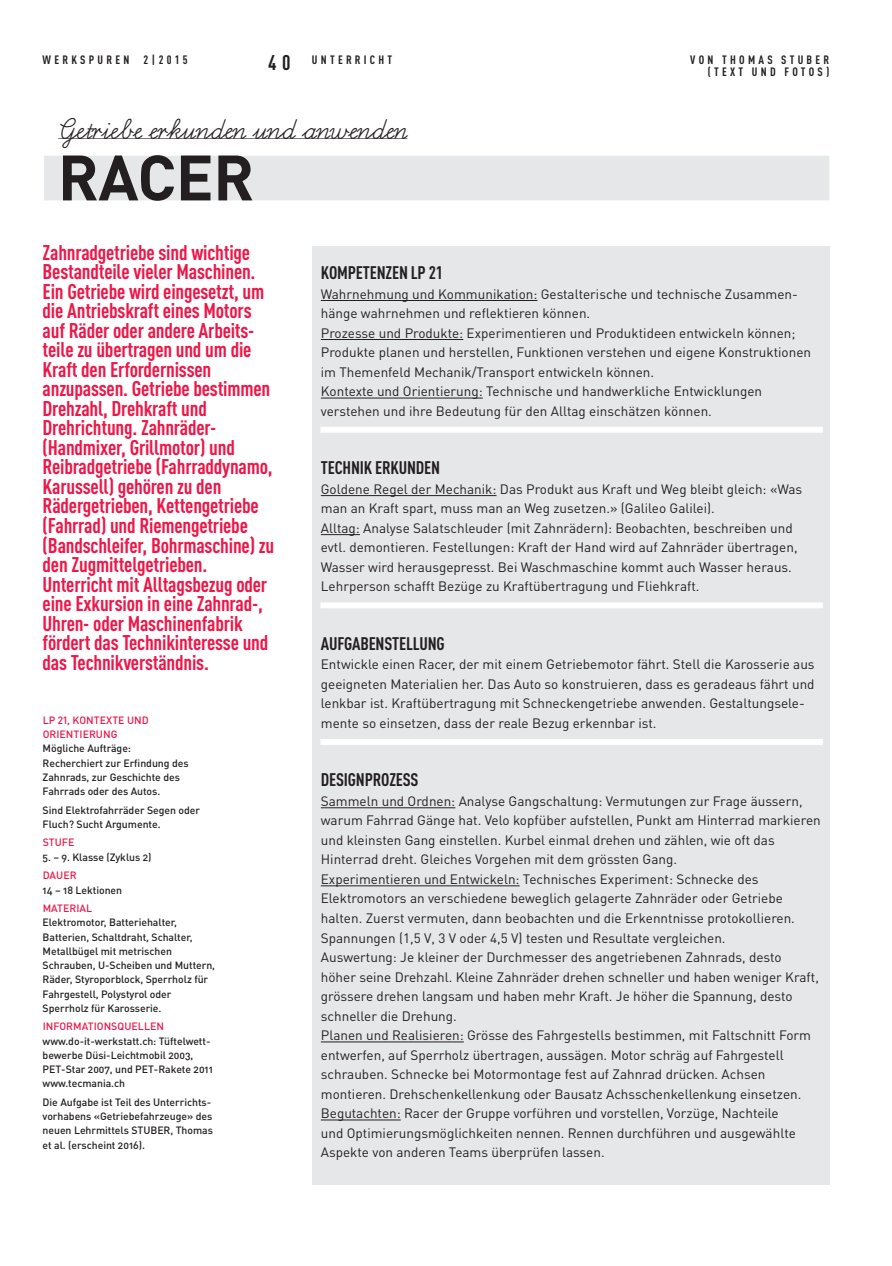
<style>
.page{position:relative;width:892px;height:1266px;background:#fff}
.page>*{position:absolute;margin:0;border:0;box-sizing:border-box;transform-origin:0 0}
.t1{font:700 63px "DIN Pro";color:#231f20}
.t2{font:36px "Schulschrift B L1";color:#231f20}
.t3{font:700 21px/19.5px "DIN Cond";letter-spacing:-.01em;color:#ed1748}
.t4{font:700 18px "DIN Cond";letter-spacing:-.01em;color:#231f20}
.t5{font:13.5px/19.5px "DIN Pro";color:#231f20}
.t6{font:700 12px/12px "DIN Cond";letter-spacing:.27em;color:#231f20}
.t7{font:500 10.5px/14.2px "DIN Pro";letter-spacing:-.005em;color:#231f20}
.t8{font:500 10.5px "DIN Pro";letter-spacing:.005em;color:#ed1748}
.s1{font-size:21px}
.s2{color:#ed1748}
</style>
<div class="page">
<div style="left:312px;top:247px;width:517px;height:937px;background:#e6e7e9"></div>
<hr style="left:321px;top:300px;width:216px;height:1px;background:#231f20">
<hr style="left:321px;top:339px;width:142px;height:1px;background:#231f20">
<hr style="left:321px;top:397px;width:162px;height:1px;background:#231f20">
<div style="left:320px;top:426px;width:503px;height:6px;background:#fff"></div>
<hr style="left:321px;top:495px;width:176px;height:1px;background:#231f20">
<hr style="left:321px;top:534px;width:39px;height:1px;background:#231f20">
<div style="left:320px;top:602px;width:503px;height:6px;background:#fff"></div>
<div style="left:320px;top:738px;width:503px;height:6px;background:#fff"></div>
<hr style="left:321px;top:807px;width:134px;height:1px;background:#231f20">
<hr style="left:321px;top:885px;width:199px;height:1px;background:#231f20">
<hr style="left:321px;top:1041px;width:143px;height:1px;background:#231f20">
<hr style="left:321px;top:1119px;width:80px;height:1px;background:#231f20">
<div style="left:44px;top:156px;width:785px;height:44px;background:#e6e7e9"></div>
<p class="t6" style="left:43px;top:53px;width:147px">WERKSPUREN 2|2015</p>
<p class="t6" style="left:268px;top:53px;width:126px"><span class="s1">40</span> Unterricht</p>
<p class="t6" style="left:708px;top:53px;width:123px;text-indent:-18px">VON Thom as Stuber (Te xt un d Fotos )</p>
<p class="t2" style="left:59px;top:113px;width:351px">Getriebe erkunden und anwenden</p>
<p class="t1" style="left:58px;top:135px;width:198px">RACER</p>
<p class="t3" style="left:43px;top:242px;width:233px">Zahnradgetriebe sind wichtige<br>Bestandteile vieler Maschinen.<br>Ein Getriebe wird eingesetzt, um die Antriebskraft eines Motors auf Räder oder andere Arbeits&shy;teile zu übertragen und um die<br>Kraft den Erfordernissen anzupassen. Getriebe bestimmen<br>Drehzahl, Drehkraft und<br>Drehrichtung. Zahnräder-(Handmixer, Grillmotor) und<br>Reibradgetriebe (Fahrraddynamo,<br>Karussell) gehören zu den<br>Rädergetrieben, Kettengetriebe (Fahrrad) und Riemengetriebe (Bandschleifer, Bohrmaschine) zu den Zugmittelgetrieben.<br>Unterricht mit Alltagsbezug oder eine Exkursion in eine Zahnrad-,<br>Uhren- oder Maschinenfabrik fördert das Technikinteresse und das Technikverständnis.</p>
<p class="t7" style="left:43px;top:712px;width:148px"><span class="s2">LP 21, Kontexte und<br>Orientierung<br></span>Mögliche Aufträge:<br>Recherchiert zur Erfindung des<br>Zahnrads, zur Geschichte des<br>Fahrrads oder des Autos.</p>
<p class="t7" style="left:43px;top:802px;width:159px">Sind Elektrofahrräder Segen oder<br>Fluch? Sucht Argumente.</p>
<p class="t8" style="left:43px;top:835px;width:33px">Stufe</p>
<p class="t7" style="left:43px;top:847px;width:110px;line-height:18.5px">5. – 9. Klasse (Zyklus 2)<br><span class="s2">Dauer</span></p>
<p class="t7" style="left:43px;top:880px;width:81px;line-height:18.5px">14 – 18 Lektionen<br><span class="s2">Material</span></p>
<p class="t7" style="left:43px;top:914px;width:174px">Elektromotor, Batteriehalter,<br>Batterien, Schaltdraht, Schalter,<br>Metallbügel mit metrischen<br>Schrauben, U-Scheiben und Muttern,<br>Räder, Styroporblock, Sperrholz für<br>Fahrgestell, Polystyrol oder<br>Sperrholz für Karosserie.</p>
<p class="t7" style="left:43px;top:1018px;width:172px"><span class="s2">I nformationsquellen </span>www.do-it-werkstatt.ch: Tüftelwett&shy;bewerbe Düsi-Leichtmobil 2003,<br>PET-Star 2007, und PET-Rakete 2011 www.tecmania.ch</p>
<p class="t7" style="left:43px;top:1094px;width:172px">Die Aufgabe ist Teil des U nterrichts&shy;vorhabens «Getriebefahrzeuge» des neuen Lehrmittels STU BER, Thomas et al. (erscheint 2016).</p>
<p class="t4" style="left:321px;top:262px;width:18px">Kompe</p>
<p class="t4" style="left:363px;top:262px;width:82px">tenzen LP 21</p>
<p class="t5" style="left:321px;top:283px;width:492px">Wahrnehmung und Kommunikation: Gestalterische und technische Zusammen&shy;hänge wahrnehmen und reflektieren können.<br>Prozesse und Produkte: Experimentieren und Produktideen entwickeln können; Produkte planen und herstellen, Funktionen verstehen und eigene Konstruktionen im Themenfeld Mechanik/Transport entwickeln können.<br>Kontexte und Orientierung: Technische und handwerkliche Entwicklungen verstehen und ihre Bedeutung für den Alltag einschätzen können.</p>
<p class="t4" style="left:321px;top:457px;width:64px">Technik erkun</p>
<p class="t4" style="left:416px;top:457px;width:17px">den</p>
<p class="t5" style="left:321px;top:478px;width:483px">Goldene Regel der Mechanik: Das Produkt aus Kraft und Weg bleibt gleich: «Was man an Kraft spart, muss man an Weg zusetzen.» (Galileo Galilei).<br>Alltag: Analyse Salatschleuder (mit Zahnrädern): Beobachten, beschreiben und evtl. demontieren. Festellungen: Kraft der Hand wird auf Zahnräder übertragen, Wasser wird herausgepresst. Bei Waschmaschine kommt auch Wasser heraus.<br>Lehrperson schafft Bezüge zu Kraftübertragung und Fliehkraft.</p>
<p class="t4" style="left:321px;top:632px;width:125px">Aufgabenstellung</p>
<p class="t5" style="left:321px;top:654px;width:495px">Entwickle einen Racer, der mit einem Getriebemotor fährt. Stell die Karosserie aus geeigneten Materialien her. Das Auto so konstruieren, dass es geradeaus fährt und lenkbar ist. Kraftübertragung mit Schneckengetriebe anwenden. Gestaltungsele&shy;mente so einsetzen, dass der reale Bezug erkennbar ist.</p>
<p class="t4" style="left:321px;top:769px;width:44px">Designpro</p>
<p class="t4" style="left:389px;top:769px;width:15px">zess</p>
<p class="t5" style="left:321px;top:790px;width:501px">Sammeln und Ordnen: Analyse Gangschaltung: Vermutungen zur Frage äussern, warum Fahrrad Gänge hat. Velo kopfüber aufstellen, Punkt am Hinterrad markieren und kleinsten Gang einstellen. Kurbel einmal drehen und zählen, wie oft das Hinterrad dreht. Gleiches Vorgehen mit dem grössten Gang.<br>Experimentieren und Entwickeln: Technisches Experiment: Schnecke des Elektromotors an verschiedene beweglich gelagerte Zahnräder oder Getriebe halten. Zuerst vermuten, dann beobachten und die Erkenntnisse protokollieren.<br>Spannungen (1,5 V, 3 V oder 4,5 V) testen und Resultate vergleichen.<br>Auswertung: Je kleiner der Durchmesser des angetriebenen Zahnrads, desto<br>höher seine Drehzahl. Kleine Zahnräder drehen schneller und haben weniger Kraft, grössere drehen langsam und haben mehr Kraft. Je höher die Spannung, desto schneller die Drehung.<br>Planen und Realisieren: Grösse des Fahrgestells bestimmen, mit Faltschnitt Form entwerfen, auf Sperrholz übertragen, aussägen. Motor schräg auf Fahrgestell schrauben. Schnecke bei Motormontage fest auf Zahnrad drücken. Achsen montieren. Drehschenkellenkung oder Bausatz Achsschenkellenkung einsetzen.<br>Begutachten: Racer der Gruppe vorführen und vorstellen, Vorzüge, Nachteile<br>und Optimierungsmöglichkeiten nennen. Rennen durchführen und ausgewählte Aspekte von anderen Teams überprüfen lassen.</p>
</div>
